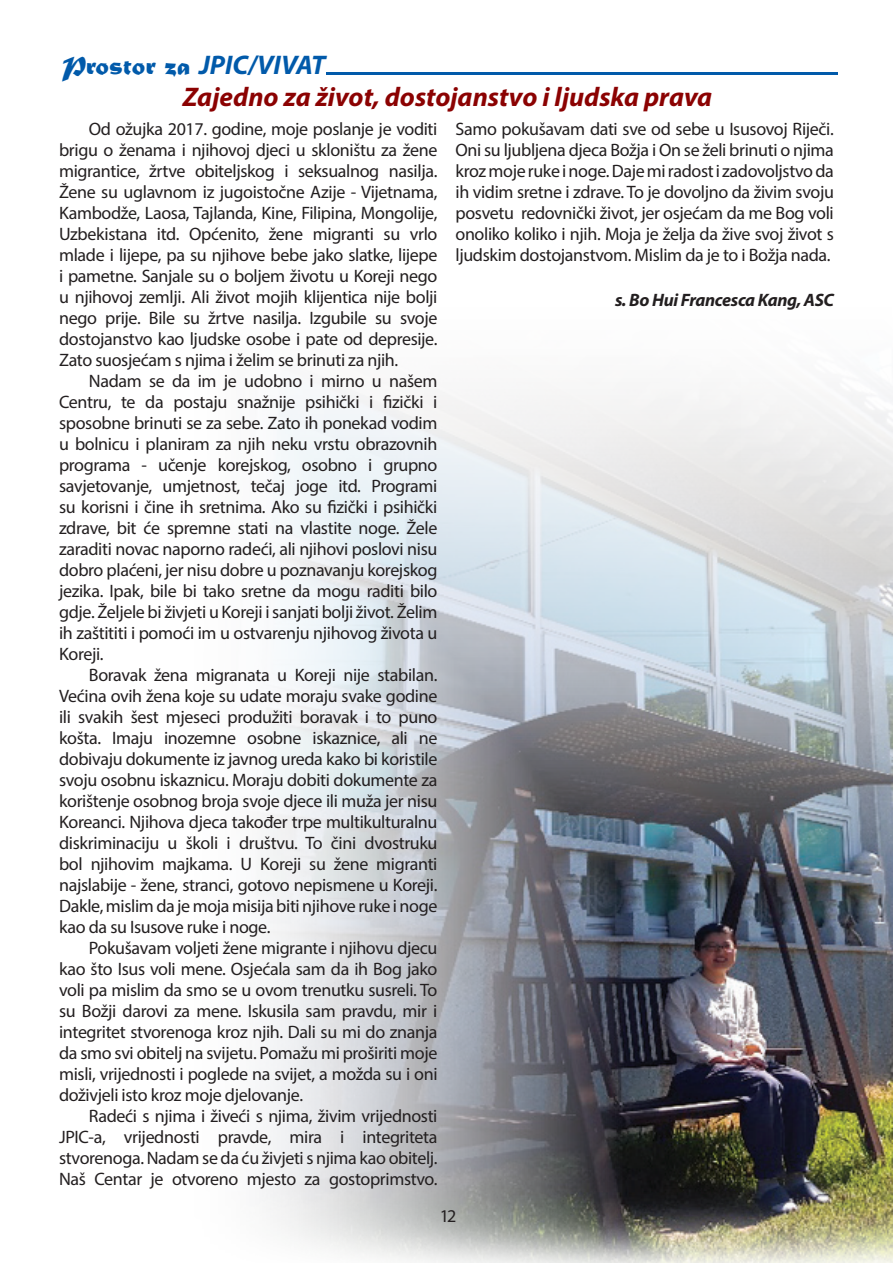
<style>
.page{position:relative;width:893px;height:1263px;background:#fff}
.page>*{position:absolute;margin:0;border:0;box-sizing:border-box;transform-origin:0 0}
.t1{font:italic 700 27px "Myriad Pro";color:#8b0202}
.t2{font:italic 700 27px "Myriad Pro";color:#015aaa}
.t3{font:18px/21px "Myriad Pro";letter-spacing:-.02em;color:#231f20;text-align:justify}
.t4{font:italic 700 18px "Myriad Pro";letter-spacing:-.02em;color:#231f20}
.s1{font-family:"Matura MT Script Capitals";font-weight:400;font-style:normal}
</style>
<div class="page">
<img style="left:262px;top:389px;width:631px;height:874px">
<hr style="left:326px;top:72px;width:512px;height:3px;background:#015aaa">
<h1 class="t2" style="left:61px;top:48px;width:265px"><span class="s1">Prostor za</span> JPIC/VIVAT</h1>
<h1 class="t1" style="left:183px;top:79px;width:531px">Zajedno za život, dostojanstvo i ljudska prava</h1>
<p class="t3" style="left:59px;top:118px;width:380px;text-indent:30px">Od ožujka 2017. godine, moje poslanje je voditi brigu o ženama i njihovoj djeci u skloništu za žene migrantice, žrtve obiteljskog i seksualnog nasilja.<br>Žene su uglavnom iz jugoistočne Azije - Vijetnama, Kambodže, Laosa, Tajlanda, Kine, Filipina, Mongolije, Uzbekistana itd. Općenito, žene migranti su vrlo mlade i lijepe, pa su njihove bebe jako slatke, lijepe i pametne. Sanjale su o boljem životu u Koreji nego u njihovoj zemlji. Ali život mojih klijentica nije bolji nego prije. Bile su žrtve nasilja. Izgubile su svoje dostojanstvo kao ljudske osobe i pate od depresije.<br>Zato suosjećam s njima i želim se brinuti za njih.</p>
<p class="t3" style="left:59px;top:370px;width:380px;text-indent:30px">Nadam se da im je udobno i mirno u našem Centru, te da postaju snažnije psihički i fizički i sposobne brinuti se za sebe. Zato ih ponekad vodim u bolnicu i planiram za njih neku vrstu obrazovnih programa - učenje korejskog, osobno i grupno savjetovanje, umjetnost, tečaj joge itd. Programi su korisni i čine ih sretnima. Ako su fizički i psihički zdrave, bit će spremne stati na vlastite noge. Žele zaraditi novac naporno radeći, ali njihovi poslovi nisu dobro plaćeni, jer nisu dobre u poznavanju korejskog jezika. Ipak, bile bi tako sretne da mogu raditi bilo gdje. Željele bi živjeti u Koreji i sanjati bolji život. Želim ih zaštititi i pomoći im u ostvarenju njihovog života u Koreji.</p>
<p class="t3" style="left:59px;top:664px;width:380px;text-indent:30px">Boravak žena migranata u Koreji nije stabilan.<br>Većina ovih žena koje su udate moraju svake godine ili svakih šest mjeseci produžiti boravak i to puno košta. Imaju inozemne osobne iskaznice, ali ne dobivaju dokumente iz javnog ureda kako bi koristile svoju osobnu iskaznicu. Moraju dobiti dokumente za korištenje osobnog broja svoje djece ili muža jer nisu Koreanci. Njihova djeca također trpe multikulturalnu diskriminaciju u školi i društvu. To čini dvostruku bol njihovim majkama. U Koreji su žene migranti najslabije - žene, stranci, gotovo nepismene u Koreji.<br>Dakle, mislim da je moja misija biti njihove ruke i noge kao da su Isusove ruke i noge.</p>
<p class="t3" style="left:59px;top:937px;width:380px;text-indent:30px">Pokušavam voljeti žene migrante i njihovu djecu kao što Isus voli mene. Osjećala sam da ih Bog jako voli pa mislim da smo se u ovom trenutku susreli. To su Božji darovi za mene. Iskusila sam pravdu, mir i integritet stvorenoga kroz njih. Dali su mi do znanja da smo svi obitelj na svijetu. Pomažu mi proširiti moje misli, vrijednosti i poglede na svijet, a možda su i oni doživjeli isto kroz moje djelovanje.</p>
<p class="t3" style="left:59px;top:1105px;width:380px;text-indent:30px">Radeći s njima i živeći s njima, živim vrijednosti JPIC-a, vrijednosti pravde, mira i integriteta stvorenoga. Nadam se da ću živjeti s njima kao obitelj.<br>Naš Centar je otvoreno mjesto za gostoprimstvo.</p>
<p class="t3" style="left:455px;top:118px;width:380px">Samo pokušavam dati sve od sebe u Isusovoj Riječi.<br>Oni su ljubljena djeca Božja i On se želi brinuti o njima kroz moje ruke i noge. Daje mi radost i zadovoljstvo da ih vidim sretne i zdrave. To je dovoljno da živim svoju posvetu redovnički život, jer osjećam da me Bog voli onoliko koliko i njih. Moja je želja da žive svoj život s ljudskim dostojanstvom. Mislim da je to i Božja nada.</p>
<p class="t4" style="left:615px;top:288px;width:220px">s. Bo Hui Francesca Kang, ASC</p>
<p class="t3" style="left:440px;top:1206px;width:18px">12</p>
</div>
